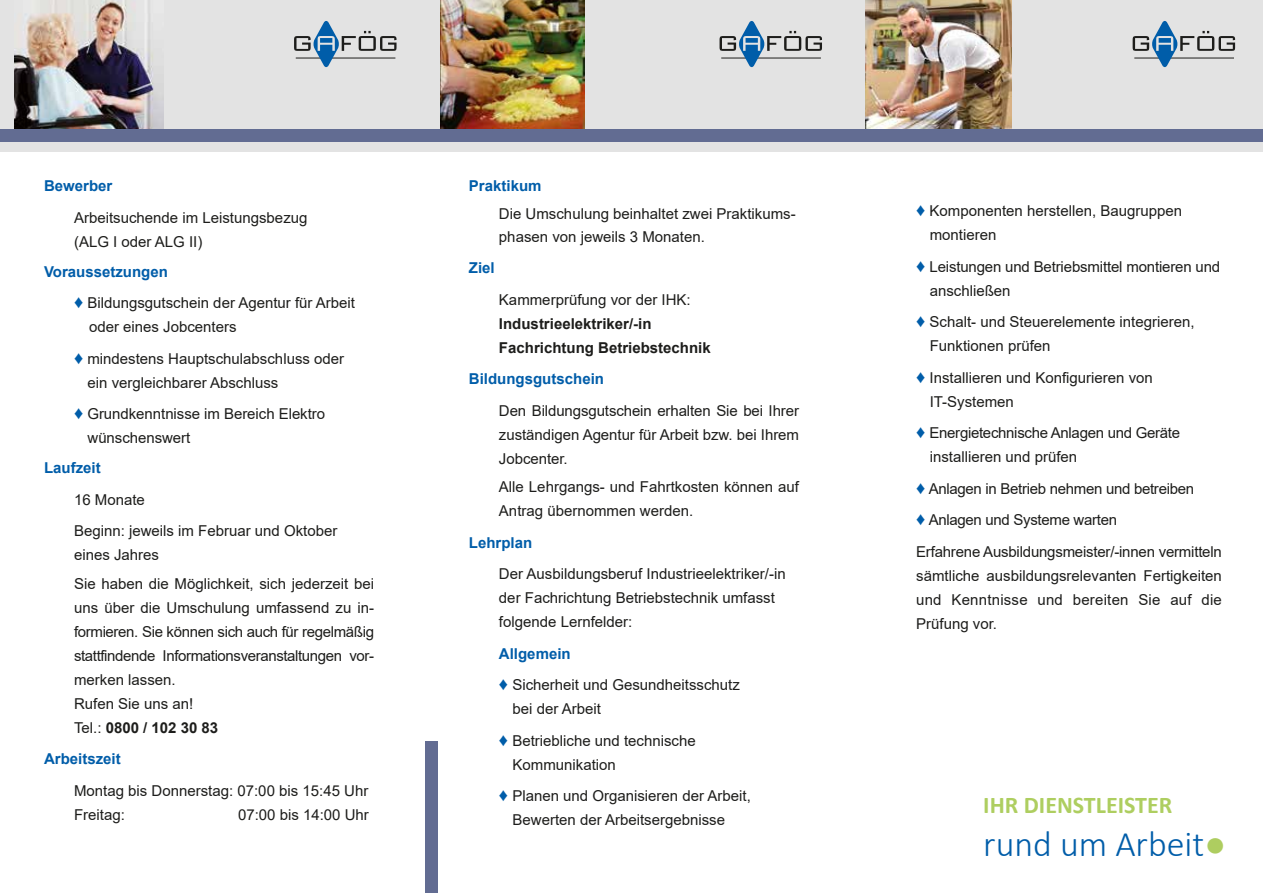
<style>
.page{position:relative;width:1263px;height:893px;background:#fff}
.page>*{position:absolute;margin:0;border:0;box-sizing:border-box;transform-origin:0 0}
.t1{font:300 36px "Calibri";color:#005da9}
.t2{font:700 24px "Calibri";color:#aece60}
.t3{font:15px/24px "Arial";color:#1d1d1b}
.t4{font:15px/24px "Arial";letter-spacing:-.025em;color:#1d1d1b}
.t5{font:15px/31.5px "Arial";letter-spacing:-.02em;color:#1d1d1b}
.t6{font:700 15px "Arial";color:#005da9}
.t7{font:700 15px/24px "Arial";color:#1d1d1b}
.s1{font-weight:700;color:#005da9}
.s2{font-size:18px;color:#005da9}
.s3{font-weight:700}
.s4{font-family:"Arial";font-weight:400;color:#aecd60}
</style>
<div class="page">
<div style="left:0;top:0;width:1263px;height:152px;background:#e3e3e3"></div>
<div style="left:425px;top:741px;width:13px;height:152px;background:#626c92"></div>
<svg style="left:1132px;top:21px;width:103px;height:47px"></svg>
<svg style="left:719px;top:21px;width:103px;height:47px"></svg>
<svg style="left:294px;top:21px;width:102px;height:47px"></svg>
<img style="left:15px;top:0;width:149px;height:129px">
<img style="left:440px;top:0;width:144px;height:129px">
<div style="left:0;top:129px;width:1263px;height:12px;background:#626c92"></div>
<img style="left:865px;top:0;width:147px;height:129px">
<p class="t6" style="left:44px;top:175px;width:70px">Bewerber</p>
<p class="t3" style="left:74px;top:205px;width:235px">Arbeitsuchende im Leistungsbezug (ALG I oder ALG II)</p>
<p class="t3" style="left:74px;top:255px;width:283px;line-height:31.5px;text-indent:-30px"><span class="s1">Voraussetzungen<br></span><span class="s2">♦</span> Bildungsgutschein der Agentur für Arbeit</p>
<p class="t3" style="left:74px;top:311px;width:272px;line-height:31.5px;text-indent:15px">oder eines Jobcenters<br><span class="s2">♦</span> mindestens Hauptschulabschluss oder</p>
<p class="t3" style="left:74px;top:366px;width:253px;line-height:31.5px;text-indent:14px">ein vergleichbarer Abschluss<br><span class="s2">♦</span> Grundkenntnisse im Bereich Elektro</p>
<p class="t3" style="left:88px;top:426px;width:104px">wünschenswert</p>
<p class="t6" style="left:44px;top:457px;width:58px">Laufzeit</p>
<p class="t3" style="left:74px;top:483px;width:265px;line-height:31.5px">16 Monate<br>Beginn: jeweils im Februar und Oktober</p>
<p class="t3" style="left:74px;top:540px;width:302px;line-height:28.5px">eines Jahres<br>Sie haben die Möglichkeit, sich jederzeit bei</p>
<p class="t4" style="left:74px;top:595px;width:302px">uns über die Umschulung umfassend zu in&shy;formieren. Sie können sich auch für regelmäßig stattfindende Informationsveranstaltungen vor&shy;merken lassen.<br>Rufen Sie uns an!<br>Tel.: <span class="s3">0800 / 102 30 83</span></p>
<p class="t6" style="left:44px;top:748px;width:78px">Arbeitszeit</p>
<p class="t3" style="left:74px;top:778px;width:296px">Montag bis Donnerstag: 07:00 bis 15:45 Uhr<br>Freitag:</p>
<p class="t3" style="left:238px;top:802px;width:132px">07:00 bis 14:00 Uhr</p>
<p class="t6" style="left:469px;top:175px;width:74px">Praktikum</p>
<p class="t3" style="left:499px;top:203px;width:298px;line-height:22.5px">Die Umschulung beinhaltet zwei Praktikums&shy;phasen von jeweils 3 Monaten.</p>
<p class="t6" style="left:469px;top:258px;width:27px">Ziel</p>
<p class="t3" style="left:499px;top:288px;width:193px">Kammerprüfung vor der IHK:</p>
<p class="t7" style="left:499px;top:312px;width:213px">Industrieelektriker/-in<br>Fachrichtung Betriebstechnik</p>
<p class="t6" style="left:469px;top:369px;width:137px">Bildungsgutschein</p>
<p class="t3" style="left:499px;top:399px;width:302px;text-align:justify">Den Bildungsgutschein erhalten Sie bei Ihrer zuständigen Agentur für Arbeit bzw. bei Ihrem Jobcenter.</p>
<p class="t3" style="left:499px;top:475px;width:302px">Alle Lehrgangs- und Fahrtkosten können auf<br>Antrag übernommen werden.</p>
<p class="t6" style="left:469px;top:532px;width:65px">Lehrplan</p>
<p class="t3" style="left:499px;top:562px;width:288px">Der Ausbildungsberuf Industrieelektriker/-in der Fachrichtung Betriebstechnik umfasst folgende Lernfelder:</p>
<p class="t3" style="left:499px;top:638px;width:242px;line-height:31.5px"><span class="s1">Allgemein<br></span><span class="s2">♦</span> Sicherheit und Gesundheitsschutz</p>
<p class="t3" style="left:499px;top:693px;width:198px;line-height:31.5px;text-indent:14px">bei der Arbeit<br><span class="s2">♦</span> Betriebliche und technische</p>
<p class="t3" style="left:499px;top:749px;width:253px;line-height:31.5px;text-indent:14px">Kommunikation<br><span class="s2">♦</span> Planen und Organisieren der Arbeit,</p>
<p class="t3" style="left:512px;top:808px;width:214px">Bewerten der Arbeitsergebnisse</p>
<p class="t3" style="left:930px;top:199px;width:254px;text-indent:-14px"><span class="s2">♦</span> Komponenten herstellen, Baugruppen montieren</p>
<p class="t3" style="left:930px;top:254px;width:292px;text-indent:-14px"><span class="s2">♦</span> Leistungen und Betriebsmittel montieren und anschließen</p>
<p class="t3" style="left:930px;top:310px;width:266px;text-indent:-14px"><span class="s2">♦</span> Schalt- und Steuerelemente integrieren,<br>Funktionen prüfen</p>
<p class="t3" style="left:930px;top:365px;width:225px;text-indent:-14px"><span class="s2">♦</span> Installieren und Konfigurieren von<br>IT-Systemen</p>
<p class="t5" style="left:930px;top:421px;width:252px;line-height:24px;text-indent:-14px"><span class="s2">♦</span> Energietechnische Anlagen und Geräte installieren und prüfen</p>
<p class="t5" style="left:916px;top:473px;width:307px"><span class="s2">♦</span> Anlagen in Betrieb nehmen und betreiben<br><span class="s2">♦</span> Anlagen und Systeme warten<br>Erfahrene Ausbildungsmeister/-innen vermitteln</p>
<p class="t3" style="left:916px;top:563px;width:307px;text-align:justify">sämtliche ausbildungsrelevanten Fertigkeiten und Kenntnisse und bereiten Sie auf die Prüfung vor.</p>
<h2 class="t2" style="left:983px;top:788px;width:191px">IHR DIENSTLEISTER</h2>
<h1 class="t1" style="left:983px;top:821px;width:244px">rund um Arbeit<span class="s4">●</span></h1>
</div>
